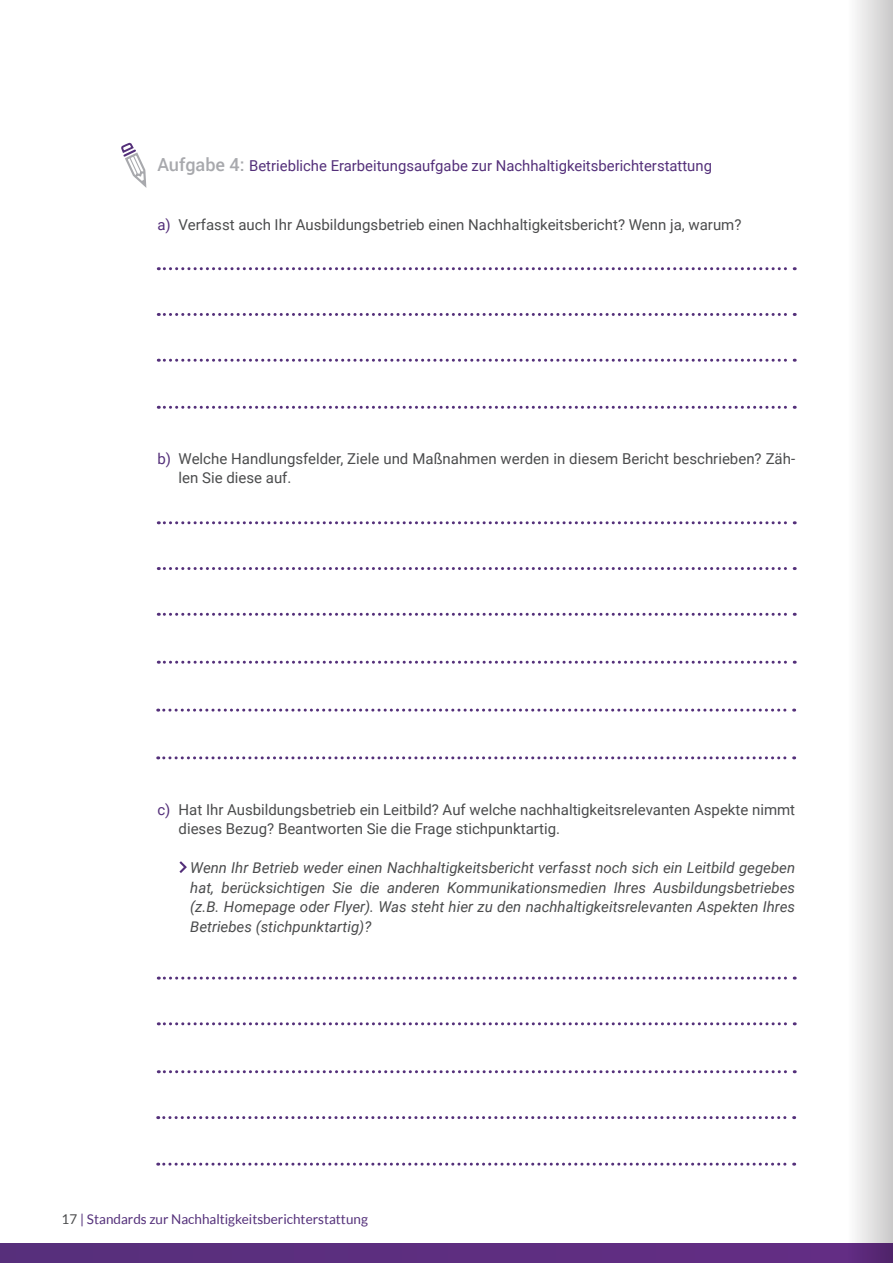
<style>
.page{position:relative;width:893px;height:1263px;background:#fff}
.page>*{position:absolute;margin:0;border:0;box-sizing:border-box;transform-origin:0 0}
.t1{font:15px/19.5px "Roboto";color:#4b4c4d}
.t2{font:italic 15px/19.5px "Roboto";color:#4b4c4d;text-align:justify}
.t3{font:15px "Roboto";color:#54307a}
.t4{font:13.5px "Lato";color:#54307a}
.s1{font-weight:500;font-size:18px;color:#a8a9ad}
.s2{color:#54307a}
.s3{color:#4b4c4d}
</style>
<div class="page">
<div style="left:0;top:1244px;width:893px;height:19px;background:#5d2e80"></div>
<svg style="left:121px;top:142px;width:26px;height:46px"></svg>
<svg style="left:158px;top:267px;width:637px;height:3px"></svg>
<svg style="left:158px;top:521px;width:637px;height:3px"></svg>
<svg style="left:158px;top:313px;width:637px;height:3px"></svg>
<svg style="left:158px;top:567px;width:637px;height:3px"></svg>
<svg style="left:158px;top:976px;width:637px;height:3px"></svg>
<svg style="left:158px;top:359px;width:637px;height:3px"></svg>
<svg style="left:158px;top:406px;width:637px;height:3px"></svg>
<svg style="left:158px;top:613px;width:637px;height:3px"></svg>
<svg style="left:158px;top:1022px;width:637px;height:3px"></svg>
<svg style="left:158px;top:709px;width:637px;height:3px"></svg>
<svg style="left:158px;top:756px;width:637px;height:3px"></svg>
<svg style="left:158px;top:1116px;width:637px;height:3px"></svg>
<svg style="left:158px;top:1162px;width:637px;height:3px"></svg>
<svg style="left:158px;top:661px;width:637px;height:3px"></svg>
<svg style="left:158px;top:1070px;width:637px;height:3px"></svg>
<svg style="left:179px;top:861px;width:8px;height:12px"></svg>
<div style="left:847px;top:0;width:46px;height:1263px;background:linear-gradient(to right,#fcfbfd,#c9c8c9)"></div>
<p class="t3" style="left:157px;top:155px;width:556px"><span class="s1">Aufgabe 4:</span> Betriebliche Erarbeitungsaufgabe zur Nachhaltigkeitsberichterstattung</p>
<p class="t1" style="left:157px;top:214px;width:586px"><span class="s2">a)</span> Verfasst auch Ihr Ausbildungsbetrieb einen Nachhaltigkeitsbericht? Wenn ja, warum?</p>
<p class="t1" style="left:179px;top:448px;width:618px;text-indent:-21px"><span class="s2">b)</span> Welche Handlungsfelder, Ziele und Maßnahmen werden in diesem Bericht beschrieben? Zäh&shy;len Sie diese auf.</p>
<p class="t1" style="left:179px;top:799px;width:618px;text-indent:-21px"><span class="s2">c)</span> Hat Ihr Ausbildungsbetrieb ein Leitbild? Auf welche nachhaltigkeitsrelevanten Aspekte nimmt dieses Bezug? Beantworten Sie die Frage stichpunktartig.</p>
<p class="t2" style="left:190px;top:857px;width:606px">Wenn Ihr Betrieb weder einen Nachhaltigkeitsbericht verfasst noch sich ein Leitbild gegeben hat, berücksichtigen Sie die anderen Kommunikationsmedien Ihres Ausbildungsbetriebes (z.B. Homepage oder Flyer). Was steht hier zu den nachhaltigkeitsrelevanten Aspekten Ihres Betriebes (stichpunktartig)?</p>
<p class="t4" style="left:62px;top:1212px;width:308px"><span class="s3">17</span> | Standards zur Nachhaltigkeitsberichterstattung</p>
</div>
